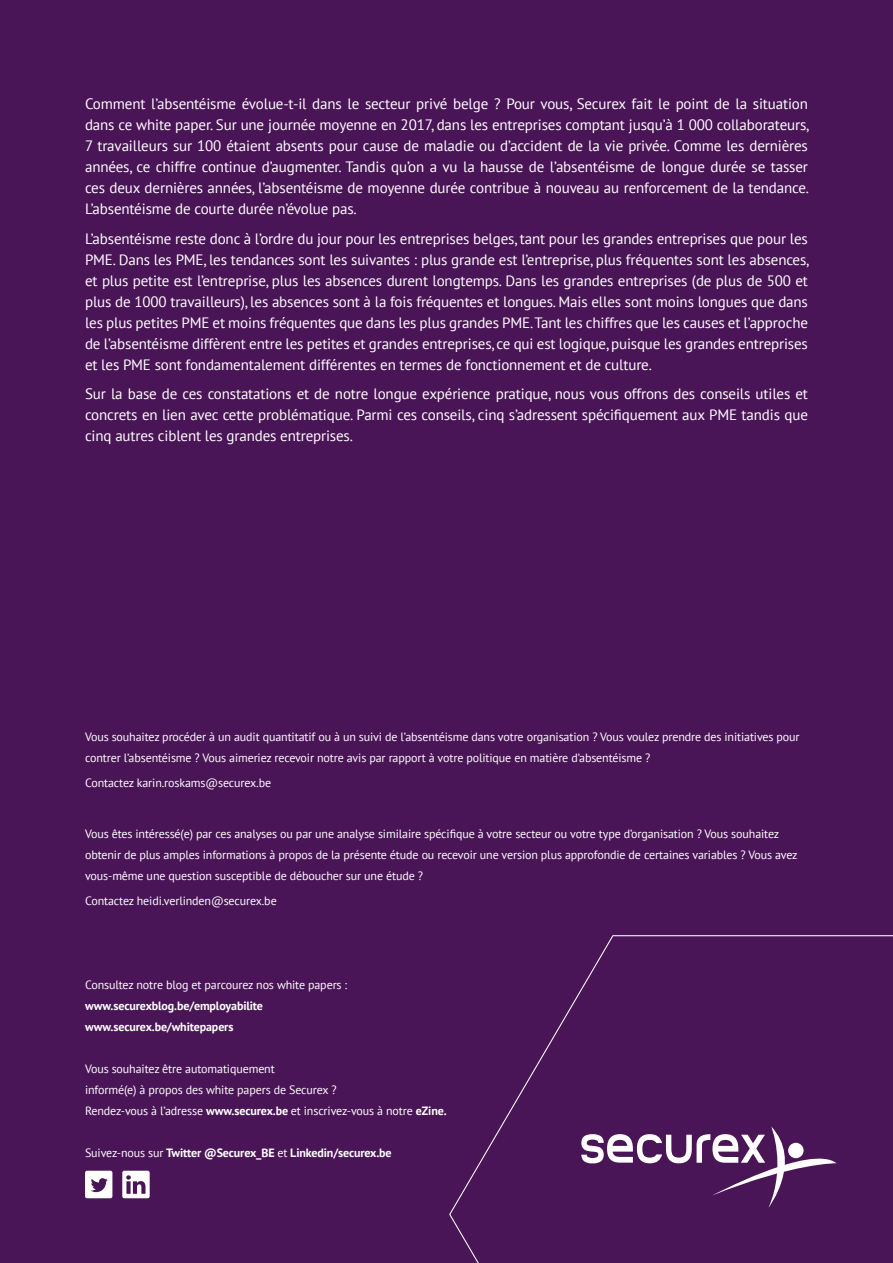
<style>
.page{position:relative;width:893px;height:1263px;background:#4a1556}
.page>*{position:absolute;margin:0;border:0;box-sizing:border-box;transform-origin:0 0}
.t1{font:15px/21px "PT Sans";letter-spacing:-.01em;color:#fff;text-align:justify}
.t2{font:12px/21px "PT Sans";letter-spacing:-.01em;color:#fff}
.t3{font:700 12px/21px "PT Sans";letter-spacing:-.01em;color:#fff}
.s1{font-weight:700}
.s2{font-weight:400}
</style>
<div class="page">
<svg style="left:449px;top:935px;width:444px;height:328px"></svg>
<svg style="left:581px;top:1126px;width:255px;height:82px"></svg>
<div style="left:85px;top:1171px;width:27px;height:27px;background:#fff;border-radius:2px"></div>
<svg style="left:91px;top:1178px;width:17px;height:14px"></svg>
<div style="left:122px;top:1171px;width:28px;height:27px;background:#fff;border-radius:2px"></div>
<svg style="left:126px;top:1175px;width:20px;height:19px"></svg>
<p class="t1" style="left:85px;top:93px;width:726px">Comment l’absentéisme évolue-t-il dans le secteur privé belge ? Pour vous, Securex fait le point de la situation dans ce white paper. Sur une journée moyenne en 2017, dans les entreprises comptant jusqu’à 1 000 collaborateurs, 7 travailleurs sur 100 étaient absents pour cause de maladie ou d’accident de la vie privée. Comme les dernières années, ce chiffre continue d’augmenter. Tandis qu’on a vu la hausse de l’absentéisme de longue durée se tasser ces deux dernières années, l’absentéisme de moyenne durée contribue à nouveau au renforcement de la tendance.<br>L’absentéisme de courte durée n’évolue pas.</p>
<p class="t1" style="left:85px;top:227px;width:726px">L’absentéisme reste donc à l’ordre du jour pour les entreprises belges, tant pour les grandes entreprises que pour les PME. Dans les PME, les tendances sont les suivantes : plus grande est l’entreprise, plus fréquentes sont les absences, et plus petite est l’entreprise, plus les absences durent longtemps. Dans les grandes entreprises (de plus de 500 et plus de 1000 travailleurs), les absences sont à la fois fréquentes et longues. Mais elles sont moins longues que dans les plus petites PME et moins fréquentes que dans les plus grandes PME. Tant les chiffres que les causes et l’approche de l’absentéisme diffèrent entre les petites et grandes entreprises, ce qui est logique, puisque les grandes entreprises et les PME sont fondamentalement différentes en termes de fonctionnement et de culture.</p>
<p class="t1" style="left:85px;top:383px;width:724px">Sur la base de ces constatations et de notre longue expérience pratique, nous vous offrons des conseils utiles et concrets en lien avec cette problématique. Parmi ces conseils, cinq s’adressent spécifiquement aux PME tandis que cinq autres ciblent les grandes entreprises.</p>
<p class="t2" style="left:85px;top:726px;width:716px">Vous souhaitez procéder à un audit quantitatif ou à un suivi de l’absentéisme dans votre organisation ? Vous voulez prendre des initiatives pour contrer l’absentéisme ? Vous aimeriez recevoir notre avis par rapport à votre politique en matière d’absentéisme ?</p>
<p class="t2" style="left:85px;top:772px;width:188px">Contactez karin.roskams@securex.be</p>
<p class="t2" style="left:85px;top:823px;width:714px">Vous êtes intéressé(e) par ces analyses ou par une analyse similaire spécifique à votre secteur ou votre type d’organisation ? Vous souhaitez obtenir de plus amples informations à propos de la présente étude ou recevoir une version plus approfondie de certaines variables ? Vous avez vous-même une question susceptible de déboucher sur une étude ?</p>
<p class="t2" style="left:85px;top:890px;width:193px">Contactez heidi.verlinden@securex.be</p>
<p class="t2" style="left:85px;top:974px;width:264px">Consultez notre blog et parcourez nos white papers :</p>
<p class="t3" style="left:85px;top:995px;width:180px">www.securexblog.be/employabilite www.securex.be/whitepapers</p>
<p class="t2" style="left:85px;top:1058px;width:363px">Vous souhaitez être automatiquement<br>informé(e) à propos des white papers de Securex ?<br>Rendez-vous à l’adresse <span class="s1">www.securex.be</span> et inscrivez-vous à notre <span class="s1">eZine.</span></p>
<p class="t3" style="left:85px;top:1142px;width:308px"><span class="s2">Suivez-nous sur</span> Twitter @Securex_BE <span class="s2">et</span> Linkedin/securex.be</p>
</div>
